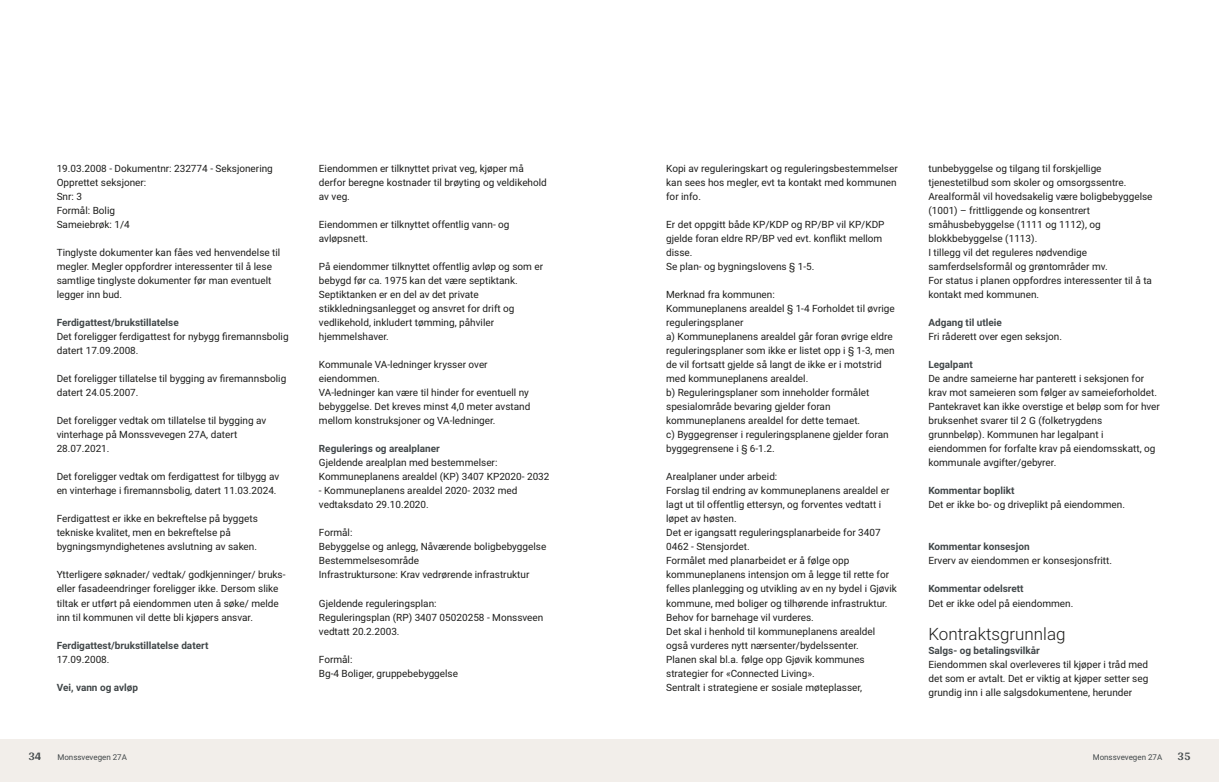
<style>
.page{position:relative;width:1219px;height:782px;background:#fff}
.page>*{position:absolute;margin:0;border:0;box-sizing:border-box;transform-origin:0 0}
.t1{font:300 17px "Roboto";color:#1d1d1b}
.t2{font:700 12px "Arya";color:#414749}
.t3{font:10px/14px "Roboto";color:#1d1d1b}
.t4{font:700 10px "Roboto";color:#414749}
.t5{font:8px "Roboto";color:#414749}
</style>
<div class="page">
<div style="left:0;top:739px;width:612px;height:42px;background:#f2eeea"></div>
<div style="left:607px;top:739px;width:612px;height:42px;background:#f2eeea"></div>
<p class="t3" style="left:57px;top:161px;width:218px">19.03.2008 ‑ Dokumentnr: 232774 ‑ Seksjonering<br>Opprettet seksjoner:<br>Snr: 3<br>Formål: Bolig<br>Sameiebrøk: 1/4</p>
<p class="t3" style="left:57px;top:245px;width:225px">Tinglyste dokumenter kan fåes ved henvendelse til megler. Megler oppfordrer interessenter til å lese samtlige tinglyste dokumenter før man eventuelt legger inn bud.</p>
<p class="t4" style="left:57px;top:315px;width:124px">Ferdigattest/brukstillatelse</p>
<p class="t3" style="left:57px;top:329px;width:233px">Det foreligger ferdigattest for nybygg firemannsbolig datert 17.09.2008.</p>
<p class="t3" style="left:57px;top:371px;width:231px">Det foreligger tillatelse til bygging av firemannsbolig datert 24.05.2007.</p>
<p class="t3" style="left:57px;top:413px;width:211px">Det foreligger vedtak om tillatelse til bygging av vinterhage på Monssvevegen 27A, datert<br>28.07.2021.</p>
<p class="t3" style="left:57px;top:469px;width:224px">Det foreligger vedtak om ferdigattest for tilbygg av en vinterhage i firemannsbolig, datert 11.03.2024.</p>
<p class="t3" style="left:57px;top:511px;width:203px">Ferdigattest er ikke en bekreftelse på byggets tekniske kvalitet, men en bekreftelse på bygningsmyndighetenes avslutning av saken.</p>
<p class="t3" style="left:57px;top:567px;width:230px">Ytterligere søknader/ vedtak/ godkjenninger/ bruks‑ eller fasadeendringer foreligger ikke. Dersom slike tiltak er utført på eiendommen uten å søke/ melde inn til kommunen vil dette bli kjøpers ansvar.</p>
<p class="t4" style="left:57px;top:637px;width:153px">Ferdigattest/brukstillatelse datert</p>
<p class="t3" style="left:57px;top:651px;width:54px">17.09.2008.</p>
<p class="t4" style="left:57px;top:679px;width:83px">Vei, vann og avløp</p>
<p class="t2" style="left:28px;top:749px;width:15px">34</p>
<p class="t5" style="left:57px;top:751px;width:71px">Monssvevegen 27A</p>
<p class="t3" style="left:319px;top:161px;width:229px">Eiendommen er tilknyttet privat veg, kjøper må derfor beregne kostnader til brøyting og veldikehold av veg.</p>
<p class="t3" style="left:319px;top:217px;width:192px">Eiendommen er tilknyttet offentlig vann‑ og avløpsnett.</p>
<p class="t3" style="left:319px;top:259px;width:226px">På eiendommer tilknyttet offentlig avløp og som er bebygd før ca. 1975 kan det være septiktank.<br>Septiktanken er en del av det private stikkledningsanlegget og ansvret for drift og vedlikehold, inkludert tømming, påhviler hjemmelshaver.</p>
<p class="t3" style="left:319px;top:357px;width:213px">Kommunale VA‑ledninger krysser over eiendommen.<br>VA‑ledninger kan være til hinder for eventuell ny bebyggelse. Det kreves minst 4,0 meter avstand mellom konstruksjoner og VA‑ledninger.</p>
<p class="t4" style="left:319px;top:441px;width:122px">Regulerings og arealplaner</p>
<p class="t3" style="left:319px;top:455px;width:232px">Gjeldende arealplan med bestemmelser:<br>Kommuneplanens arealdel (KP) 3407 KP2020‑ 2032 ‑ Kommuneplanens arealdel 2020‑ 2032 med vedtaksdato 29.10.2020.</p>
<p class="t3" style="left:319px;top:525px;width:229px">Formål:<br>Bebyggelse og anlegg, Nåværende boligbebyggelse Bestemmelsesområde<br>Infrastruktursone: Krav vedrørende infrastruktur</p>
<p class="t3" style="left:319px;top:595px;width:226px">Gjeldende reguleringsplan:<br>Reguleringsplan (RP) 3407 05020258 ‑ Monssveen vedtatt 20.2.2003.</p>
<p class="t3" style="left:319px;top:651px;width:141px">Formål:<br>Bg‑4 Boliger, gruppebebyggelse</p>
<p class="t3" style="left:666px;top:161px;width:233px;text-align:justify">Kopi av reguleringskart og reguleringsbestemmelser kan sees hos megler, evt ta kontakt med kommunen for info.</p>
<p class="t3" style="left:666px;top:217px;width:220px">Er det oppgitt både KP/KDP og RP/BP vil KP/KDP gjelde foran eldre RP/BP ved evt. konflikt mellom disse.<br>Se plan‑ og bygningslovens § 1‑5.</p>
<p class="t3" style="left:666px;top:287px;width:230px">Merknad fra kommunen:<br>Kommuneplanens arealdel § 1‑4 Forholdet til øvrige reguleringsplaner<br>a) Kommuneplanens arealdel går foran øvrige eldre reguleringsplaner som ikke er listet opp i § 1‑3, men de vil fortsatt gjelde så langt de ikke er i motstrid med kommuneplanens arealdel.<br>b) Reguleringsplaner som inneholder formålet spesialområde bevaring gjelder foran kommuneplanens arealdel for dette temaet.<br>c) Byggegrenser i reguleringsplanene gjelder foran byggegrensene i § 6‑1.2.</p>
<p class="t3" style="left:666px;top:469px;width:232px">Arealplaner under arbeid:<br>Forslag til endring av kommuneplanens arealdel er lagt ut til offentlig ettersyn, og forventes vedtatt i løpet av høsten.<br>Det er igangsatt reguleringsplanarbeide for 3407<br>0462 ‑ Stensjordet.<br>Formålet med planarbeidet er å følge opp kommuneplanens intensjon om å legge til rette for felles planlegging og utvikling av en ny bydel i Gjøvik kommune, med boliger og tilhørende infrastruktur.<br>Behov for barnehage vil vurderes.<br>Det skal i henhold til kommuneplanens arealdel også vurderes nytt nærsenter/bydelssenter.<br>Planen skal bl.a. følge opp Gjøvik kommunes strategier for «Connected Living».<br>Sentralt i strategiene er sosiale møteplasser,</p>
<p class="t3" style="left:928px;top:161px;width:226px">tunbebyggelse og tilgang til forskjellige tjenestetilbud som skoler og omsorgssentre.<br>Arealformål vil hovedsakelig være boligbebyggelse (1001) – frittliggende og konsentrert småhusbebyggelse (1111 og 1112), og blokkbebyggelse (1113).<br>I tillegg vil det reguleres nødvendige samferdselsformål og grøntområder mv.<br>For status i planen oppfordres interessenter til å ta kontakt med kommunen.</p>
<p class="t4" style="left:928px;top:315px;width:75px">Adgang til utleie</p>
<p class="t3" style="left:928px;top:329px;width:135px">Fri råderett over egen seksjon.</p>
<p class="t4" style="left:928px;top:357px;width:46px">Legalpant</p>
<p class="t3" style="left:928px;top:371px;width:233px">De andre sameierne har panterett i seksjonen for krav mot sameieren som følger av sameieforholdet.<br>Pantekravet kan ikke overstige et beløp som for hver bruksenhet svarer til 2 G (folketrygdens grunnbeløp). Kommunen har legalpant i eiendommen for forfalte krav på eiendomsskatt, og kommunale avgifter/gebyrer.</p>
<p class="t4" style="left:928px;top:483px;width:88px">Kommentar boplikt</p>
<p class="t3" style="left:928px;top:497px;width:198px">Det er ikke bo‑ og driveplikt på eiendommen.</p>
<p class="t4" style="left:928px;top:539px;width:103px">Kommentar konsesjon</p>
<p class="t3" style="left:928px;top:553px;width:185px">Erverv av eiendommen er konsesjonsfritt.</p>
<p class="t4" style="left:928px;top:581px;width:97px">Kommentar odelsrett</p>
<p class="t3" style="left:928px;top:595px;width:146px">Det er ikke odel på eiendommen.</p>
<h1 class="t1" style="left:928px;top:621px;width:139px">Kontraktsgrunnlag</h1>
<p class="t4" style="left:928px;top:642px;width:113px">Salgs‑ og betalingsvilkår</p>
<p class="t3" style="left:928px;top:656px;width:221px;text-align:justify">Eiendommen skal overleveres til kjøper i tråd med det som er avtalt. Det er viktig at kjøper setter seg grundig inn i alle salgsdokumentene, herunder</p>
<p class="t5" style="left:1093px;top:751px;width:71px">Monssvevegen 27A</p>
<p class="t2" style="left:1177px;top:749px;width:15px">35</p>
</div>
